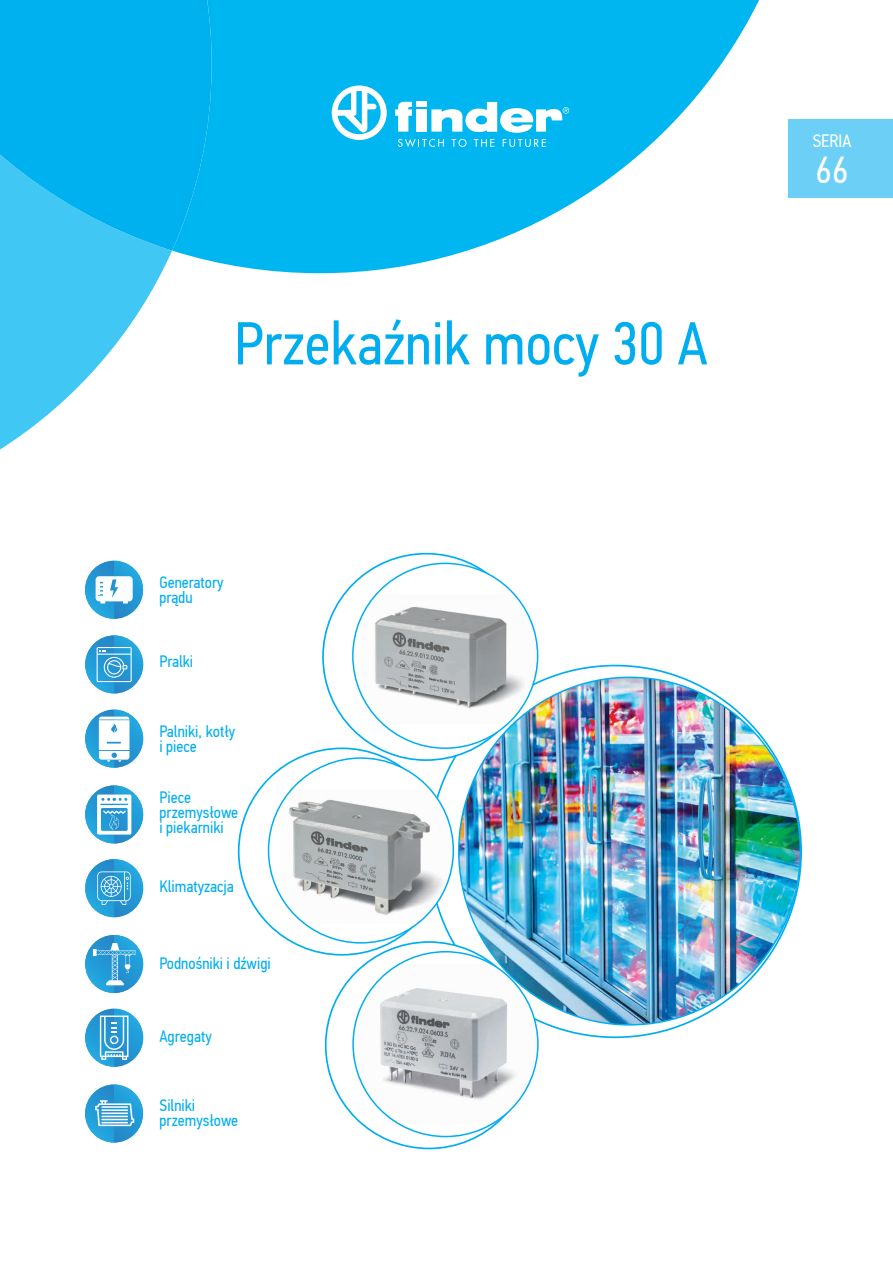
<style>
.page{position:relative;width:893px;height:1263px;background:#fff}
.page>*{position:absolute;margin:0;border:0;box-sizing:border-box;transform-origin:0 0}
.t1{font:60.6px "PF Din Text Cond Pro";color:#00aeef}
.t2{font:37.5px "PF Din Text Cond Pro";color:#fff}
.t3{font:18px "PF Din Text Cond Pro";color:#fff}
.t4{font:16.5px/15px "PF Din Text Cond Pro";color:#00aeef}
</style>
<div class="page">
<div style="left:788px;top:119px;width:105px;height:79px;background:#6bcff6"></div>
<img style="left:85px;top:561px;width:58px;height:58px">
<svg style="left:96px;top:576px;width:37px;height:27px"></svg>
<img style="left:85px;top:710px;width:58px;height:58px">
<svg style="left:99px;top:717px;width:30px;height:45px"></svg>
<img style="left:85px;top:635px;width:58px;height:58px">
<svg style="left:97px;top:647px;width:35px;height:35px"></svg>
<img style="left:85px;top:785px;width:58px;height:58px">
<svg style="left:97px;top:794px;width:34px;height:40px"></svg>
<img style="left:85px;top:859px;width:58px;height:58px">
<svg style="left:97px;top:871px;width:34px;height:34px"></svg>
<img style="left:85px;top:935px;width:58px;height:58px">
<svg style="left:93px;top:943px;width:42px;height:42px;background:#48a9db"></svg>
<img style="left:85px;top:1009px;width:58px;height:58px">
<svg style="left:100px;top:1015px;width:28px;height:45px"></svg>
<img style="left:85px;top:1084px;width:58px;height:58px">
<svg style="left:95px;top:1100px;width:39px;height:26px"></svg>
<svg style="left:546px;top:665px;width:256px;height:373px"></svg>
<svg style="left:238px;top:553px;width:301px;height:596px"></svg>
<img style="left:458px;top:676px;width:343px;height:349px">
<svg style="left:173px;top:0;width:586px;height:273px;fill:#00b6f0"></svg>
<svg style="left:0;top:251px;width:172px;height:198px;fill:#40c7f4"></svg>
<svg style="left:0;top:0;width:212px;height:251px;background:#08b4ef"></svg>
<svg style="left:332px;top:85px;width:55px;height:55px"></svg>
<svg style="left:431px;top:102px;width:138px;height:31px"></svg>
<svg style="left:395px;top:102px;width:17px;height:30px"></svg>
<div style="left:416px;top:109px;width:10px;height:23px;background:#fff"></div>
<div style="left:416px;top:102px;width:10px;height:5px;background:#fff"></div>
<svg style="left:398px;top:139px;width:46px;height:8px"></svg>
<svg style="left:452px;top:139px;width:15px;height:8px"></svg>
<svg style="left:474px;top:139px;width:20px;height:8px"></svg>
<svg style="left:503px;top:139px;width:43px;height:8px"></svg>
<h1 class="t1" style="left:234px;top:308px;width:475px">Przekaźnik mocy 30 A</h1>
<p class="t4" style="left:159px;top:575px;width:66px">Generatory prądu</p>
<p class="t4" style="left:159px;top:654px;width:35px">Pralki</p>
<p class="t4" style="left:159px;top:724px;width:77px">Palniki, kotły i piece</p>
<p class="t4" style="left:159px;top:790px;width:80px">Piece przemysłowe i piekarniki</p>
<p class="t4" style="left:159px;top:879px;width:76px">Klimatyzacja</p>
<p class="t4" style="left:159px;top:956px;width:113px">Podnośniki i dźwigi</p>
<p class="t4" style="left:159px;top:1029px;width:54px">Agregaty</p>
<p class="t4" style="left:159px;top:1097px;width:80px">Silniki przemysłowe</p>
<p class="t3" style="left:813px;top:130px;width:40px">SЕRIA</p>
<h2 class="t2" style="left:815px;top:148px;width:34px">66</h2>
</div>
